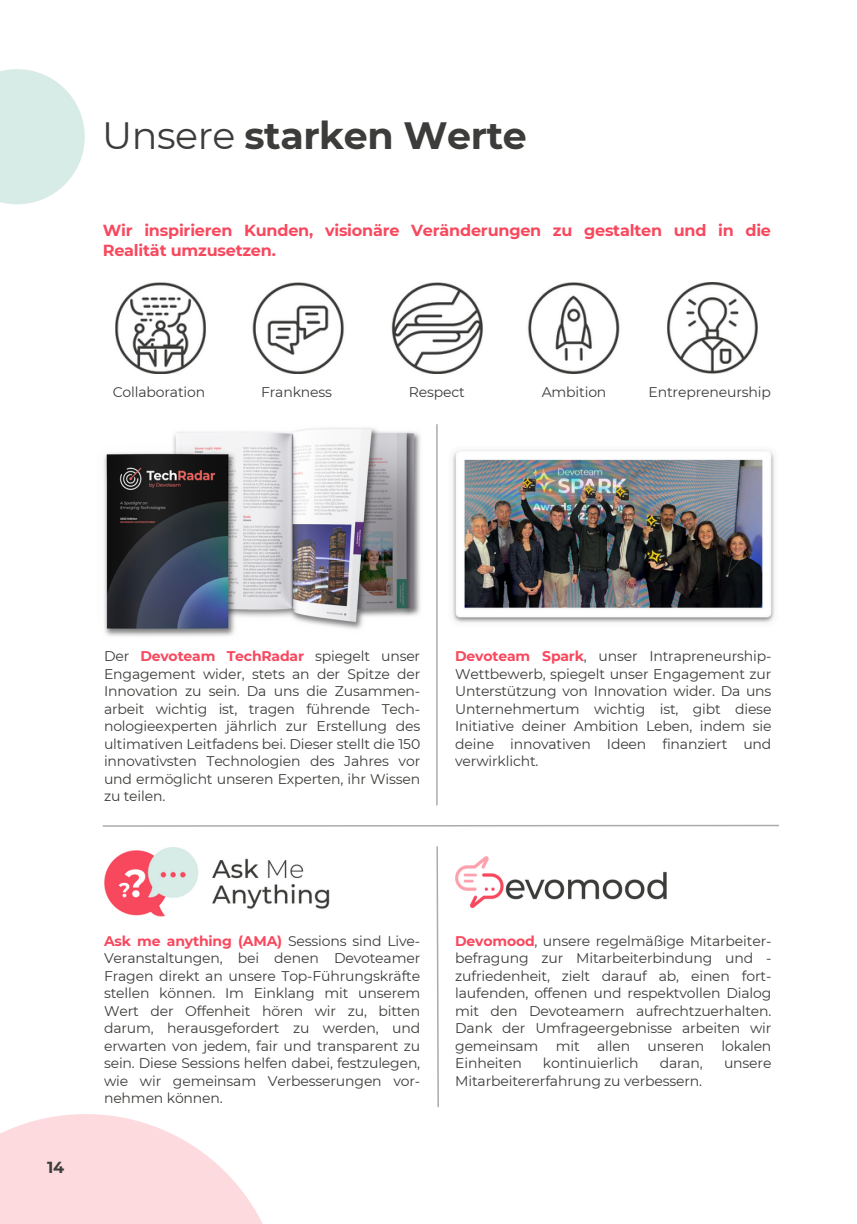
<style>
.page{position:relative;width:857px;height:1224px;background:#fff}
.page>*{position:absolute;margin:0;border:0;box-sizing:border-box;transform-origin:0 0}
.t1{font:700 38px "Montserrat";letter-spacing:-.01em;color:#3c3c3a}
.t2{font:700 16px/20px "Montserrat";letter-spacing:-.01em;color:#f8485e}
.t3{font:700 16px "Montserrat";color:#3c3c3a}
.t4{font:14px/17.6px "Montserrat";letter-spacing:-.01em;color:#3c3c3a;text-align:justify}
.s1{font-weight:400}
.s2{font-weight:700;color:#f8485e}
</style>
<div class="page">
<svg style="left:0;top:1114px;width:263px;height:110px;fill:#fddade"></svg>
<svg style="left:0;top:69px;width:85px;height:135px;fill:#d7ebe7"></svg>
<img style="left:115px;top:282px;width:642px;height:92px">
<hr style="left:436px;top:424px;width:1px;height:381px;background:#afaaaa">
<img style="left:104px;top:847px;width:225px;height:69px">
<img style="left:455px;top:857px;width:211px;height:51px">
<img style="left:104px;top:428px;width:316px;height:208px">
<img style="left:452px;top:450px;width:323px;height:173px">
<hr style="left:103px;top:825px;width:676px;height:2px;background:#afaaaa">
<svg style="left:436px;top:846px;width:3px;height:261px"></svg>
<p class="t1" style="left:102px;top:112px;width:426px"><span class="s1">Unsere</span> starken Werte</p>
<p class="t2" style="left:103px;top:220px;width:669px">Wir inspirieren Kunden, visionäre Veränderungen zu gestalten und in die<br>Realität umzusetzen.</p>
<p class="t4" style="left:113px;top:383px;width:94px">Collaboration</p>
<p class="t4" style="left:261px;top:383px;width:72px">Frankness</p>
<p class="t4" style="left:409px;top:383px;width:57px">Respect</p>
<p class="t4" style="left:541px;top:383px;width:66px">Ambition</p>
<p class="t4" style="left:648px;top:383px;width:124px">Entrepreneurship</p>
<p class="t4" style="left:104px;top:648px;width:318px">Der <span class="s2">Devoteam TechRadar</span> spiegelt unser Engagement wider, stets an der Spitze der Innovation zu sein. Da uns die Zusammen&shy;arbeit wichtig ist, tragen führende Tech&shy;nologieexperten jährlich zur Erstellung des ultimativen Leitfadens bei. Dieser stellt die 150 innovativsten Technologien des Jahres vor und ermöglicht unseren Experten, ihr Wissen zu teilen.</p>
<p class="t4" style="left:455px;top:648px;width:318px"><span class="s2">Devoteam Spark</span>, unser Intrapreneurship-Wettbewerb, spiegelt unser Engagement zur Unterstützung von Innovation wider. Da uns Unternehmertum wichtig ist, gibt diese Initiative deiner Ambition Leben, indem sie deine innovativen Ideen finanziert und verwirklicht.</p>
<p class="t3" style="left:47px;top:1158px;width:19px">14</p>
<p class="t4" style="left:104px;top:932px;width:318px"><span class="s2">Ask me anything (AMA)</span> Sessions sind Live-Veranstaltungen, bei denen Devoteamer Fragen direkt an unsere Top-Führungskräfte stellen können. Im Einklang mit unserem Wert der Offenheit hören wir zu, bitten darum, herausgefordert zu werden, und erwarten von jedem, fair und transparent zu sein. Diese Sessions helfen dabei, festzulegen, wie wir gemeinsam Verbesserungen vor&shy;nehmen können.</p>
<p class="t4" style="left:455px;top:932px;width:318px"><span class="s2">Devomood</span>, unsere regelmäßige Mitarbeiter&shy;befragung zur Mitarbeiterbindung und - zufriedenheit, zielt darauf ab, einen fort&shy;laufenden, offenen und respektvollen Dialog mit den Devoteamern aufrechtzuerhalten.<br>Dank der Umfrageergebnisse arbeiten wir gemeinsam mit allen unseren lokalen Einheiten</p>
<p class="t4" style="left:543px;top:1054px;width:97px">kontinuierlich</p>
<p class="t4" style="left:659px;top:1054px;width:45px">daran,</p>
<p class="t4" style="left:724px;top:1054px;width:49px">unsere</p>
<p class="t4" style="left:455px;top:1072px;width:248px">Mitarbeitererfahrung zu verbessern.</p>
</div>
